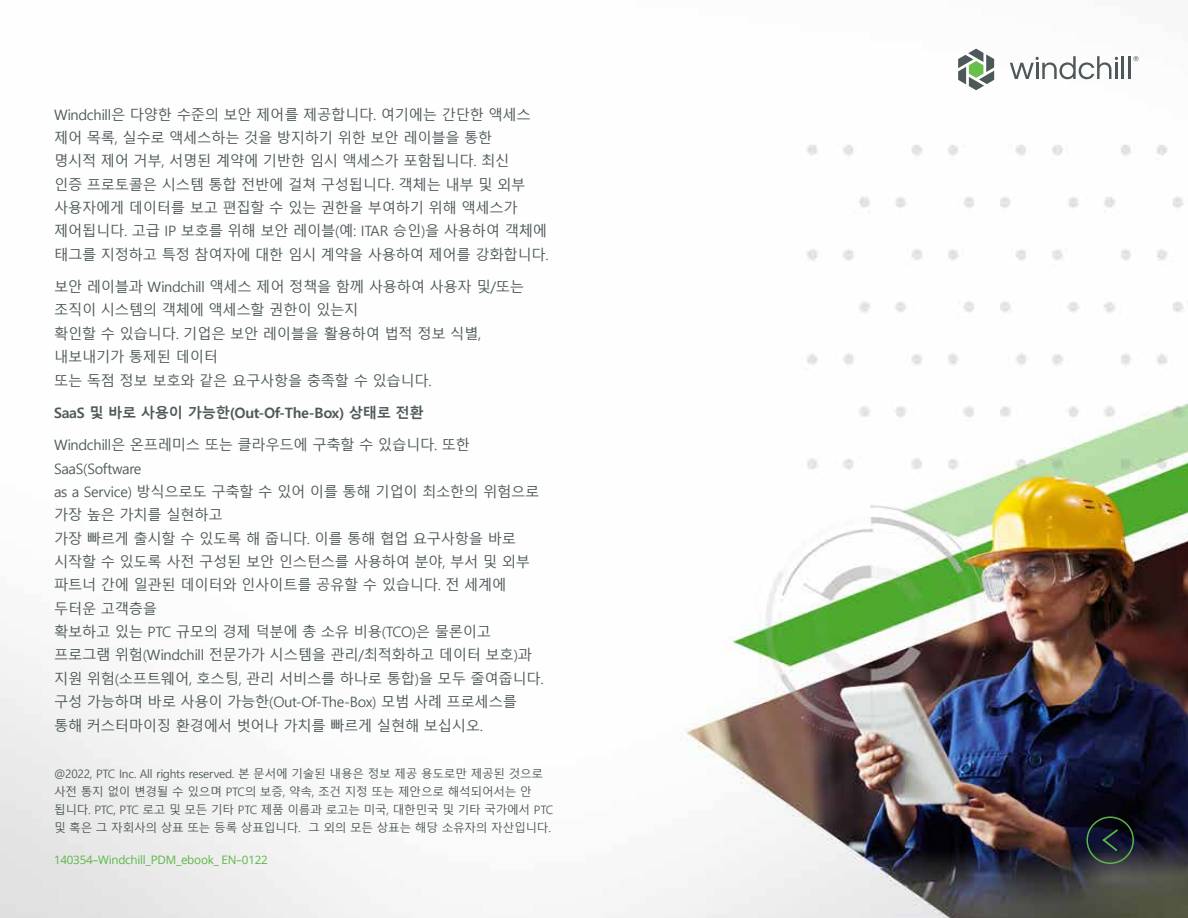
<style>
.page{position:relative;width:1188px;height:918px;background:#fff}
.page>*{position:absolute;margin:0;border:0;box-sizing:border-box;transform-origin:0 0}
.t1{font:14.25px/23.4px "Malgun Gothic";letter-spacing:-.02em;color:#4e595a}
.t2{font:700 14.25px "Malgun Gothic";letter-spacing:-.02em;color:#4e595a}
.t3{font:11.7px/18px "Malgun Gothic";letter-spacing:-.02em;color:#4e595a}
.t4{font:11.7px "Open Sans";letter-spacing:-.02em;color:#5cb647}
</style>
<div class="page">
<img style="left:0;top:48px;width:1188px;height:870px">
<hr style="left:1122px;top:56px;width:2px;height:23px;background:#4d5858">
<hr style="left:1128px;top:56px;width:2px;height:23px;background:#4d5858">
<svg style="left:1133px;top:56px;width:6px;height:5px"></svg>
<svg style="left:1010px;top:56px;width:108px;height:23px"></svg>
<svg style="left:958px;top:49px;width:36px;height:41px"></svg>
<div style="left:1086px;top:816px;width:48px;height:48px;border:2px solid #5cb647;border-radius:50%"></div>
<svg style="left:1099px;top:827px;width:22px;height:26px"></svg>
<p class="t1" style="left:54px;top:103px;width:496px">Windchill은 다양한 수준의 보안 제어를 제공합니다. 여기에는 간단한 액세스 제어 목록, 실수로 액세스하는 것을 방지하기 위한 보안 레이블을 통한<br>명시적 제어 거부, 서명된 계약에 기반한 임시 액세스가 포함됩니다. 최신<br>인증 프로토콜은 시스템 통합 전반에 걸쳐 구성됩니다. 객체는 내부 및 외부 사용자에게 데이터를 보고 편집할 수 있는 권한을 부여하기 위해 액세스가 제어됩니다. 고급 IP 보호를 위해 보안 레이블(예: ITAR 승인)을 사용하여 객체에 태그를 지정하고 특정 참여자에 대한 임시 계약을 사용하여 제어를 강화합니다.</p>
<p class="t1" style="left:54px;top:276px;width:472px">보안 레이블과 Windchill 액세스 제어 정책을 함께 사용하여 사용자 및/또는 조직이 시스템의 객체에 액세스할 권한이 있는지<br>확인할 수 있습니다. 기업은 보안 레이블을 활용하여 법적 정보 식별, 내보내기가 통제된 데이터<br>또는 독점 정보 보호와 같은 요구사항을 충족할 수 있습니다.</p>
<p class="t2" style="left:54px;top:404px;width:371px">SaaS 및 바로 사용이 가능한(Out-Of-The-Box) 상태로 전환</p>
<p class="t1" style="left:54px;top:434px;width:491px">Windchill은 온프레미스 또는 클라우드에 구축할 수 있습니다. 또한 SaaS(Software<br>as a Service) 방식으로도 구축할 수 있어 이를 통해 기업이 최소한의 위험으로 가장 높은 가치를 실현하고<br>가장 빠르게 출시할 수 있도록 해 줍니다. 이를 통해 협업 요구사항을 바로 시작할 수 있도록 사전 구성된 보안 인스턴스를 사용하여 분야, 부서 및 외부 파트너 간에 일관된 데이터와 인사이트를 공유할 수 있습니다. 전 세계에 두터운 고객층을<br>확보하고 있는 PTC 규모의 경제 덕분에 총 소유 비용(TCO)은 물론이고 프로그램 위험(Windchill 전문가가 시스템을 관리/최적화하고 데이터 보호)과 지원 위험(소프트웨어, 호스팅, 관리 서비스를 하나로 통합)을 모두 줄여줍니다. 구성 가능하며 바로 사용이 가능한(Out-Of-The-Box) 모범 사례 프로세스를 통해 커스터마이징 환경에서 벗어나 가치를 빠르게 실현해 보십시오.</p>
<p class="t3" style="left:54px;top:765px;width:501px">@2022, PTC Inc. All rights reserved. 본 문서에 기술된 내용은 정보 제공 용도로만 제공된 것으로 사전 통지 없이 변경될 수 있으며 PTC의 보증, 약속, 조건 지정 또는 제안으로 해석되어서는 안 됩니다. PTC, PTC 로고 및 모든 기타 PTC 제품 이름과 로고는 미국, 대한민국 및 기타 국가에서 PTC 및 혹은 그 자회사의 상표 또는 등록 상표입니다. 그 외의 모든 상표는 해당 소유자의 자산입니다.</p>
<p class="t4" style="left:54px;top:852px;width:215px">140354–Windchill_PDM_ebook_ EN–0122</p>
</div>
